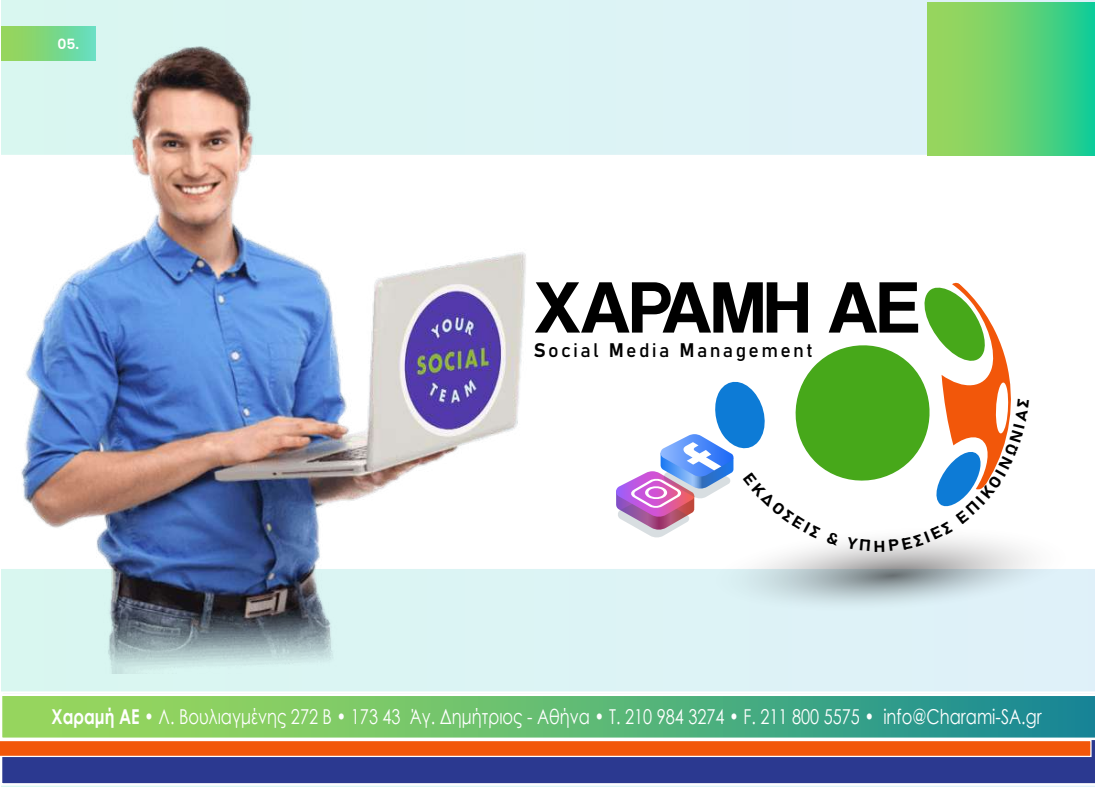
<style>
.page{position:relative;width:1095px;height:787px;background:#fff}
.page>*{position:absolute;margin:0;border:0;box-sizing:border-box;transform-origin:0 0}
.t1{font:75.62px "Coolvetica Rg";color:#000}
.t2{font:20.5px "Century Gothic";color:#fff;scale:.8 1}
.t3{font:19.38px "Bahnschrift";letter-spacing:.12em;color:#000}
.t4{font:600 14.12px "Poppins";color:#fff}
.s1{font-weight:700}
</style>
<div class="page">
<div style="left:1px;top:0;width:1094px;height:786px;background:#ddf3f6"></div>
<div style="left:543px;top:155px;width:552px;height:413px;background:#fff"></div>
<svg style="left:1px;top:691px;width:1094px;height:94px;background:#4c58a1"></svg>
<svg style="left:0;top:739px;width:1091px;height:17px;background:#f36e2c"></svg>
<svg style="left:1px;top:693px;width:1094px;height:46px;background:#6fbe82"></svg>
<svg style="left:928px;top:2px;width:167px;height:153px;background:#65d173"></svg>
<img style="left:1px;top:26px;width:542px;height:647px">
<svg style="left:608px;top:528px;width:487px;height:76px"></svg>
<svg style="left:615px;top:279px;width:417px;height:272px;background:#d3decd"></svg>
<p class="t4" style="left:57px;top:35px;width:23px">05.</p>
<h1 class="t1" style="left:534px;top:263px;width:385px">XAPAMH AE</h1>
<p class="t3" style="left:534px;top:335px;width:281px">Social Μedia Management</p>
<p class="t2" style="left:52px;top:702px;width:1239px"><span class="s1">Χαραμή ΑΕ</span> • Λ. Βουλιαγμένης 272 Β • 173 43 Άγ. Δημήτριος - Αθήνα • Τ. 210 984 3274 • F. 211 800 5575 • info@Charami-SA.gr</p>
</div>
